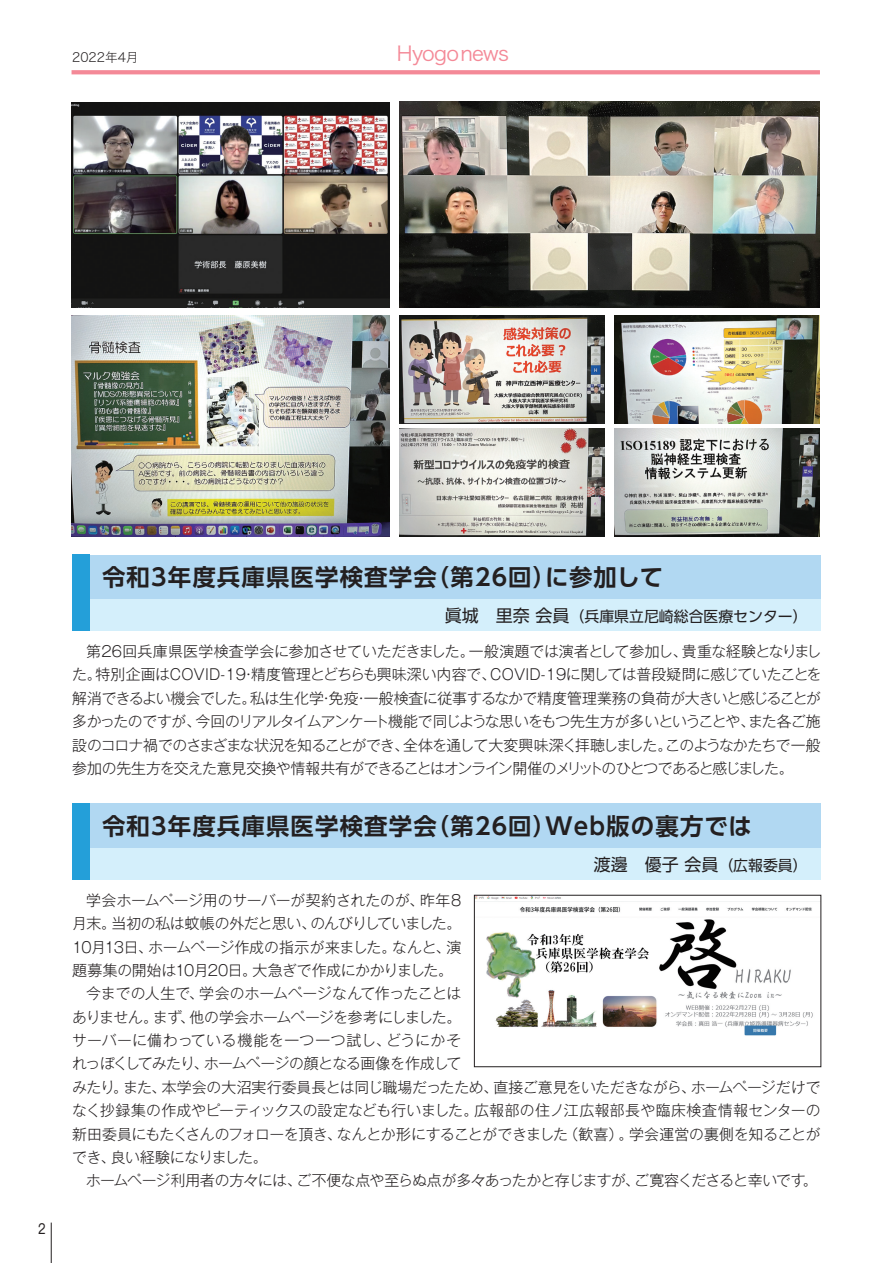
<style>
.page{position:relative;width:893px;height:1263px;background:#fff}
.page>*{position:absolute;margin:0;border:0;box-sizing:border-box;transform-origin:0 0}
.t1{font:700 23.4px "UD Shin Go Pro De";letter-spacing:.05em;color:#231f20}
.t2{font:20.25px "Hira Kaku Std N W3";letter-spacing:-.035em;color:#f48997}
.t3{font:16.95px "UD Shin Go Pro";color:#231f20}
.t4{font:300 14.85px/23.4px "Gothic MB101 Pro";letter-spacing:-.025em;color:#231f20;text-align:justify}
.t5{font:300 14.85px "Gothic MB101 Pro";letter-spacing:-.045em;color:#231f20}
.t6{font:300 14.85px "Gothic MB101 Pro";letter-spacing:-.005em;color:#231f20}
.t7{font:300 14.85px "Gothic MB101 Pro";letter-spacing:.005em;color:#231f20}
.t8{font:300 14.85px "Gothic MB101 Pro";letter-spacing:-.05em;color:#231f20}
.t9{font:300 14.85px "Gothic MB101 Pro";letter-spacing:.03em;color:#231f20}
.t10{font:14.85px "UD Shin Go Pro";color:#231f20}
.t11{font:13.5px "Gothic MB101 Pro";color:#231f20;scale:.8 1}
.t12{font:12.75px "Hira Kaku Std W2";color:#231f20}
.s1{font-size:16.95px}
.s2{font-size:14.85px}
</style>
<div class="page">
<div style="left:89px;top:555px;width:731px;height:44px;background:#b1d8f2"></div>
<div style="left:89px;top:599px;width:731px;height:32px;background:#d4effb"></div>
<div style="left:72px;top:555px;width:17px;height:76px;background:#249fd9"></div>
<div style="left:89px;top:803px;width:731px;height:45px;background:#b1d8f2"></div>
<div style="left:89px;top:848px;width:731px;height:32px;background:#d4effb"></div>
<div style="left:72px;top:803px;width:17px;height:77px;background:#249fd9"></div>
<img style="left:476px;top:897px;width:343px;height:139px">
<div style="left:474px;top:895px;width:347px;height:172px;border:1px solid #231f20"></div>
<img style="left:400px;top:428px;width:205px;height:108px">
<img style="left:615px;top:428px;width:205px;height:108px">
<img style="left:72px;top:102px;width:318px;height:205px">
<img style="left:72px;top:316px;width:317px;height:220px">
<img style="left:400px;top:102px;width:420px;height:205px">
<img style="left:615px;top:316px;width:205px;height:108px">
<img style="left:400px;top:316px;width:205px;height:108px">
<svg style="left:72px;top:70px;width:748px;height:4px;background:#f48d9b"></svg>
<hr style="left:51px;top:1222px;width:1px;height:41px;background:#231f20">
<p class="t12" style="left:72px;top:48px;width:68px">2022年4月</p>
<h2 class="t2" style="left:397px;top:38px;width:113px">Hyogonews</h2>
<p class="t11" style="left:38px;top:1218px;width:11px">2</p>
<h1 class="t1" style="left:102px;top:558px;width:563px">令和3年度兵庫県医学検査学会（第26回）に参加して</h1>
<p class="t10" style="left:445px;top:604px;width:364px"><span class="s1">眞城　里奈会員</span>（兵庫県立尼崎総合医療センター）</p>
<p class="t4" style="left:72px;top:637px;width:751px;text-indent:14px">第26回兵庫県医学検査学会に参加させていただきました。一般演題では演者として参加し、貴重な経験となりました。特別企画はCOVID-19・精度管理とどちらも興味深い内容で、COVID-19に関しては普段疑問に感じていたことを解消できるよい機会でした。私は生化学・免疫・一般検査に従事するなかで精度管理業務の負荷が大きいと感じることが多かったのですが、今回のリアルタイムアンケート機能で同じような思いをもつ先生方が多いということや、また各ご施設のコロナ禍でのさまざまな状況を知ることができ、全体を通して大変興味深く拝聴しました。このようなかたちで一般参加の先生方を交えた意見交換や情報共有ができることはオンライン開催のメリットのひとつであると感じました。</p>
<h1 class="t1" style="left:102px;top:807px;width:651px">令和3年度兵庫県医学検査学会（第26回）Web版の裏方では</h1>
<p class="t3" style="left:594px;top:850px;width:216px">渡邊　優子会員<span class="s2">（広報委員）</span></p>
<p class="t6" style="left:86px;top:888px;width:377px">学会ホームページ用のサーバーが契約されたのが、昨年8</p>
<p class="t5" style="left:72px;top:911px;width:391px">月末。当初の私は蚊帳の外だと思い、のんびりしていました。</p>
<p class="t4" style="left:72px;top:933px;width:391px">10月13日、ホームページ作成の指示が来ました。なんと、演</p>
<p class="t4" style="left:72px;top:956px;width:382px">題募集の開始は10月20日。大急ぎで作成にかかりました。</p>
<p class="t6" style="left:86px;top:981px;width:377px">今までの人生で、学会のホームページなんて作ったことは</p>
<p class="t5" style="left:72px;top:1005px;width:391px">ありません。まず、他の学会ホームページを参考にしました。</p>
<p class="t9" style="left:72px;top:1028px;width:391px">サーバーに備わっている機能を一つ一つ試し、どうにかそ</p>
<p class="t8" style="left:72px;top:1051px;width:391px">れっぽくしてみたり、ホームページの顔となる画像を作成して</p>
<p class="t4" style="left:72px;top:1073px;width:750px">みたり。また、本学会の大沼実行委員長とは同じ職場だったため、直接ご意見をいただきながら、ホームページだけで</p>
<p class="t7" style="left:72px;top:1098px;width:750px">なく抄録集の作成やピーティックスの設定なども行いました。広報部の住ノ江広報部長や臨床検査情報センターの</p>
<p class="t4" style="left:72px;top:1120px;width:750px">新田委員にもたくさんのフォローを頂き、なんとか形にすることができました（歓喜）。学会運営の裏側を知ることが</p>
<p class="t8" style="left:72px;top:1145px;width:197px">でき、良い経験になりました。</p>
<p class="t4" style="left:86px;top:1167px;width:733px">ホームページ利用者の方々には、ご不便な点や至らぬ点が多々あったかと存じますが、ご寛容くださると幸いです。</p>
</div>
